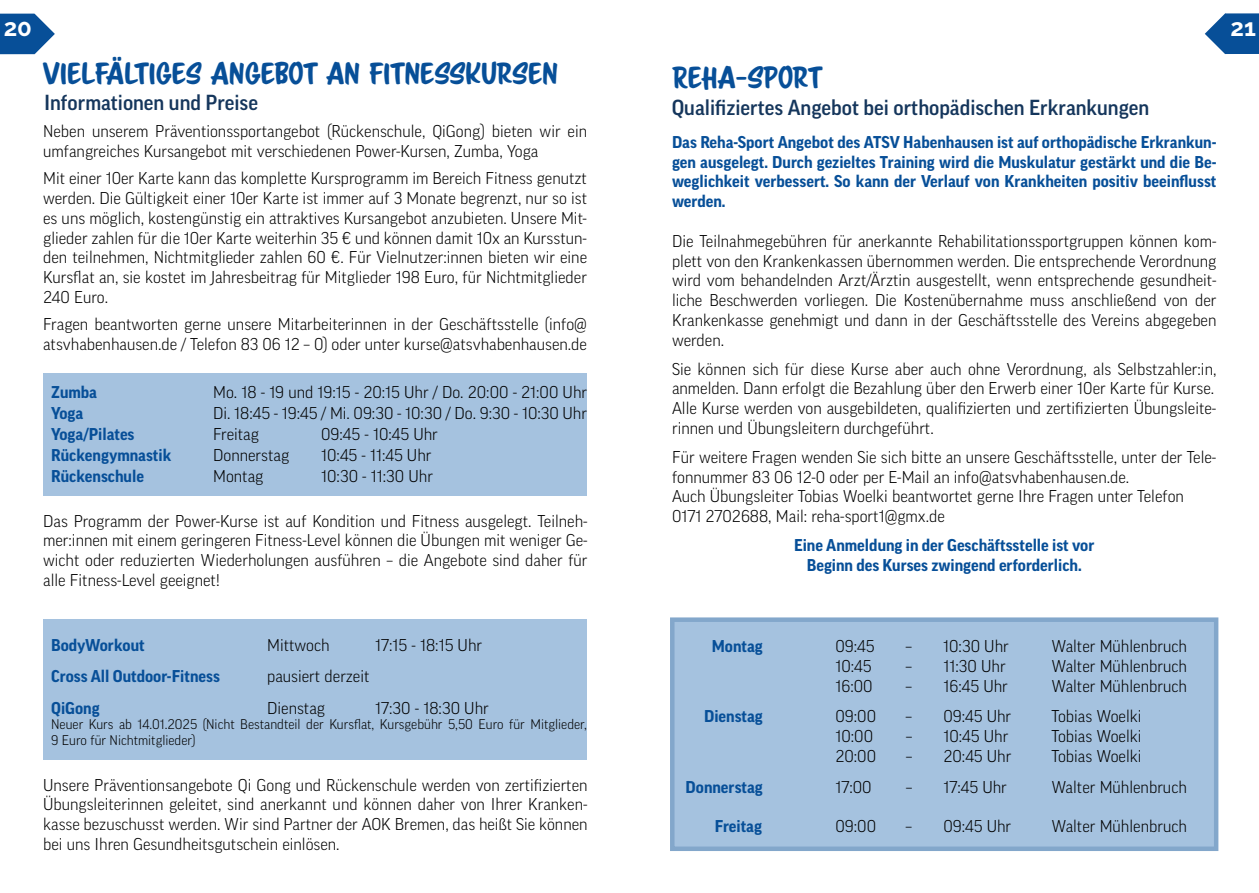
<style>
.page{position:relative;width:1259px;height:893px;background:#fff}
.page>*{position:absolute;margin:0;border:0;box-sizing:border-box;transform-origin:0 0}
.t1{font:27px "Scriptorama Markdown JF";color:#074f98}
.t2{font:700 24px "Raleway";color:#fff}
.t3{font:500 21px "Good Pro";color:#15365c}
.t4{font:300 16.5px/19.8px "Good Pro";color:#000}
.t5{font:700 16.5px/19.8px "Good Pro";color:#074f98;text-align:justify}
.t6{font:300 13.5px/16.2px "Good Pro";color:#000}
</style>
<div class="page">
<div style="left:1225px;top:13px;width:34px;height:41px;background:#074f98"></div>
<svg style="left:1204px;top:13px;width:41px;height:41px"></svg>
<div style="left:0;top:14px;width:34px;height:40px;background:#074f98"></div>
<svg style="left:34px;top:14px;width:21px;height:40px"></svg>
<div style="left:43px;top:373px;width:544px;height:123px;background:#a5c2df"></div>
<div style="left:43px;top:619px;width:544px;height:141px;background:#a5c2df"></div>
<div style="left:670px;top:617px;width:548px;height:234px;background:#a5c2df"></div>
<h2 class="t2" style="left:4px;top:14px;width:30px">20</h2>
<h1 class="t1" style="left:43px;top:56px;width:516px">VIELFÄLTIGES ANGEBOT AN FITNESSKURSEN</h1>
<p class="t3" style="left:44px;top:91px;width:215px">Informationen und Preise</p>
<p class="t4" style="left:43px;top:121px;width:545px">Neben unserem Präventionssportangebot (Rückenschule, QiGong) bieten wir ein umfangreiches Kursangebot mit verschiedenen Power-Kursen, Zumba, Yoga</p>
<p class="t4" style="left:43px;top:168px;width:545px;text-align:justify">Mit einer 10er Karte kann das komplette Kursprogramm im Bereich Fitness genutzt werden. Die Gültigkeit einer 10er Karte ist immer auf 3 Monate begrenzt, nur so ist es uns möglich, kostengünstig ein attraktives Kursangebot anzubieten. Unsere Mit&shy;glieder zahlen für die 10er Karte weiterhin 35 € und können damit 10x an Kursstun&shy;den teilnehmen, Nichtmitglieder zahlen 60 €. Für Vielnutzer:innen bieten wir eine Kursflat an, sie kostet im Jahresbeitrag für Mitglieder 198 Euro, für Nichtmitglieder 240 Euro.</p>
<p class="t4" style="left:43px;top:314px;width:545px">Fragen beantworten gerne unsere Mitarbeiterinnen in der Geschäftsstelle (info@ atsvhabenhausen.de / Telefon 83 06 12 – 0) oder unter kurse@atsvhabenhausen.de</p>
<p class="t5" style="left:51px;top:382px;width:47px">Zumba</p>
<p class="t4" style="left:213px;top:382px;width:375px">Mo. 18 - 19 und 19:15 - 20:15 Uhr / Do. 20:00 - 21:00 Uhr</p>
<p class="t5" style="left:51px;top:403px;width:34px">Yoga</p>
<p class="t4" style="left:213px;top:403px;width:375px">Di. 18:45 - 19:45 / Mi. 09:30 - 10:30 / Do. 9:30 - 10:30 Uhr</p>
<p class="t5" style="left:51px;top:424px;width:85px">Yoga/Pilates</p>
<p class="t4" style="left:213px;top:424px;width:47px">Freitag</p>
<p class="t4" style="left:321px;top:424px;width:118px">09:45 - 10:45 Uhr</p>
<p class="t5" style="left:51px;top:445px;width:122px">Rückengymnastik</p>
<p class="t4" style="left:213px;top:445px;width:78px">Donnerstag</p>
<p class="t4" style="left:321px;top:445px;width:112px">10:45 - 11:45 Uhr</p>
<p class="t5" style="left:51px;top:466px;width:94px">Rückenschule</p>
<p class="t4" style="left:213px;top:466px;width:52px">Montag</p>
<p class="t4" style="left:321px;top:466px;width:113px">10:30 - 11:30 Uhr</p>
<p class="t4" style="left:43px;top:511px;width:546px;text-align:justify">Das Programm der Power-Kurse ist auf Kondition und Fitness ausgelegt. Teilneh&shy;mer:innen mit einem geringeren Fitness-Level können die Übungen mit weniger Ge&shy;wicht oder reduzierten Wiederholungen ausführen – die Angebote sind daher für alle Fitness-Level geeignet!</p>
<p class="t5" style="left:51px;top:635px;width:95px">BodyWorkout</p>
<p class="t4" style="left:267px;top:635px;width:64px">Mittwoch</p>
<p class="t4" style="left:375px;top:635px;width:108px">17:15 - 18:15 Uhr</p>
<p class="t5" style="left:51px;top:666px;width:170px">Cross All Outdoor-Fitness</p>
<p class="t4" style="left:267px;top:666px;width:104px">pausiert derzeit</p>
<p class="t5" style="left:51px;top:698px;width:50px">QiGong</p>
<p class="t4" style="left:267px;top:698px;width:59px">Dienstag</p>
<p class="t4" style="left:375px;top:698px;width:115px">17:30 - 18:30 Uhr</p>
<p class="t6" style="left:51px;top:716px;width:537px">Neuer Kurs ab 14.01.2025 (Nicht Bestandteil der Kursflat, Kursgebühr 5,50 Euro für Mitglieder,<br>9 Euro für Nichtmitglieder)</p>
<p class="t4" style="left:43px;top:775px;width:546px;text-align:justify">Unsere Präventionsangebote Qi Gong und Rückenschule werden von zertifizierten Übungsleiterinnen geleitet, sind anerkannt und können daher von Ihrer Kranken&shy;kasse bezuschusst werden. Wir sind Partner der AOK Bremen, das heißt Sie können bei uns Ihren Gesundheitsgutschein einlösen.</p>
<h1 class="t1" style="left:672px;top:60px;width:151px">REHA-SPORT</h1>
<p class="t3" style="left:671px;top:96px;width:479px">Qualifiziertes Angebot bei orthopädischen Erkrankungen</p>
<p class="t5" style="left:672px;top:132px;width:546px">Das Reha-Sport Angebot des ATSV Habenhausen ist auf orthopädische Erkrankun&shy;gen ausgelegt. Durch gezieltes Training wird die Muskulatur gestärkt und die Be&shy;weglichkeit verbessert. So kann der Verlauf von Krankheiten positiv beeinflusst werden.</p>
<p class="t4" style="left:672px;top:231px;width:546px;text-align:justify">Die Teilnahmegebühren für anerkannte Rehabilitationssportgruppen können kom&shy;plett von den Krankenkassen übernommen werden. Die entsprechende Verordnung wird vom behandelnden Arzt/Ärztin ausgestellt, wenn entsprechende gesundheit&shy;liche Beschwerden vorliegen. Die Kostenübernahme muss anschließend von der Krankenkasse genehmigt und dann in der Geschäftsstelle des Vereins abgegeben werden.</p>
<p class="t4" style="left:672px;top:359px;width:546px">Sie können sich für diese Kurse aber auch ohne Verordnung, als Selbstzahler:in, anmelden. Dann erfolgt die Bezahlung über den Erwerb einer 10er Karte für Kurse.<br>Alle Kurse werden von ausgebildeten, qualifizierten und zertifizierten Übungsleite&shy;rinnen und Übungsleitern durchgeführt.</p>
<p class="t4" style="left:672px;top:447px;width:546px">Für weitere Fragen wenden Sie sich bitte an unsere Geschäftsstelle, unter der Tele&shy;fonnummer 83 06 12-0 oder per E-Mail an info@atsvhabenhausen.de.<br>Auch Übungsleiter Tobias Woelki beantwortet gerne Ihre Fragen unter Telefon 0171 2702688, Mail: reha-sport1@gmx.de</p>
<p class="t5" style="left:794px;top:535px;width:302px;text-align:center">Eine Anmeldung in der Geschäftsstelle ist vor<br>Beginn des Kurses zwingend erforderlich.</p>
<h2 class="t2" style="left:1230px;top:14px;width:27px">21</h2>
<p class="t5" style="left:712px;top:636px;width:52px">Montag</p>
<p class="t5" style="left:704px;top:706px;width:60px">Dienstag</p>
<p class="t5" style="left:685px;top:777px;width:79px">Donnerstag</p>
<p class="t5" style="left:715px;top:816px;width:48px">Freitag</p>
<p class="t4" style="left:835px;top:636px;width:41px">09:45</p>
<p class="t4" style="left:905px;top:636px;width:105px">– 10:30 Uhr</p>
<p class="t4" style="left:1051px;top:636px;width:137px">Walter Mühlenbruch</p>
<p class="t4" style="left:835px;top:656px;width:38px">10:45</p>
<p class="t4" style="left:905px;top:656px;width:102px">– 11:30 Uhr</p>
<p class="t4" style="left:1051px;top:656px;width:137px">Walter Mühlenbruch</p>
<p class="t4" style="left:835px;top:676px;width:39px">16:00</p>
<p class="t4" style="left:905px;top:676px;width:104px">– 16:45 Uhr</p>
<p class="t4" style="left:1051px;top:676px;width:137px">Walter Mühlenbruch</p>
<p class="t4" style="left:835px;top:706px;width:42px">09:00</p>
<p class="t4" style="left:905px;top:706px;width:107px">– 09:45 Uhr</p>
<p class="t4" style="left:1051px;top:706px;width:91px">Tobias Woelki</p>
<p class="t4" style="left:835px;top:726px;width:39px">10:00</p>
<p class="t4" style="left:905px;top:726px;width:104px">– 10:45 Uhr</p>
<p class="t4" style="left:1051px;top:726px;width:91px">Tobias Woelki</p>
<p class="t4" style="left:835px;top:746px;width:42px">20:00</p>
<p class="t4" style="left:905px;top:746px;width:107px">– 20:45 Uhr</p>
<p class="t4" style="left:1051px;top:746px;width:91px">Tobias Woelki</p>
<p class="t4" style="left:835px;top:777px;width:38px">17:00</p>
<p class="t4" style="left:905px;top:777px;width:103px">– 17:45 Uhr</p>
<p class="t4" style="left:1051px;top:777px;width:137px">Walter Mühlenbruch</p>
<p class="t4" style="left:835px;top:816px;width:42px">09:00</p>
<p class="t4" style="left:905px;top:816px;width:107px">– 09:45 Uhr</p>
<p class="t4" style="left:1051px;top:816px;width:137px">Walter Mühlenbruch</p>
</div>
